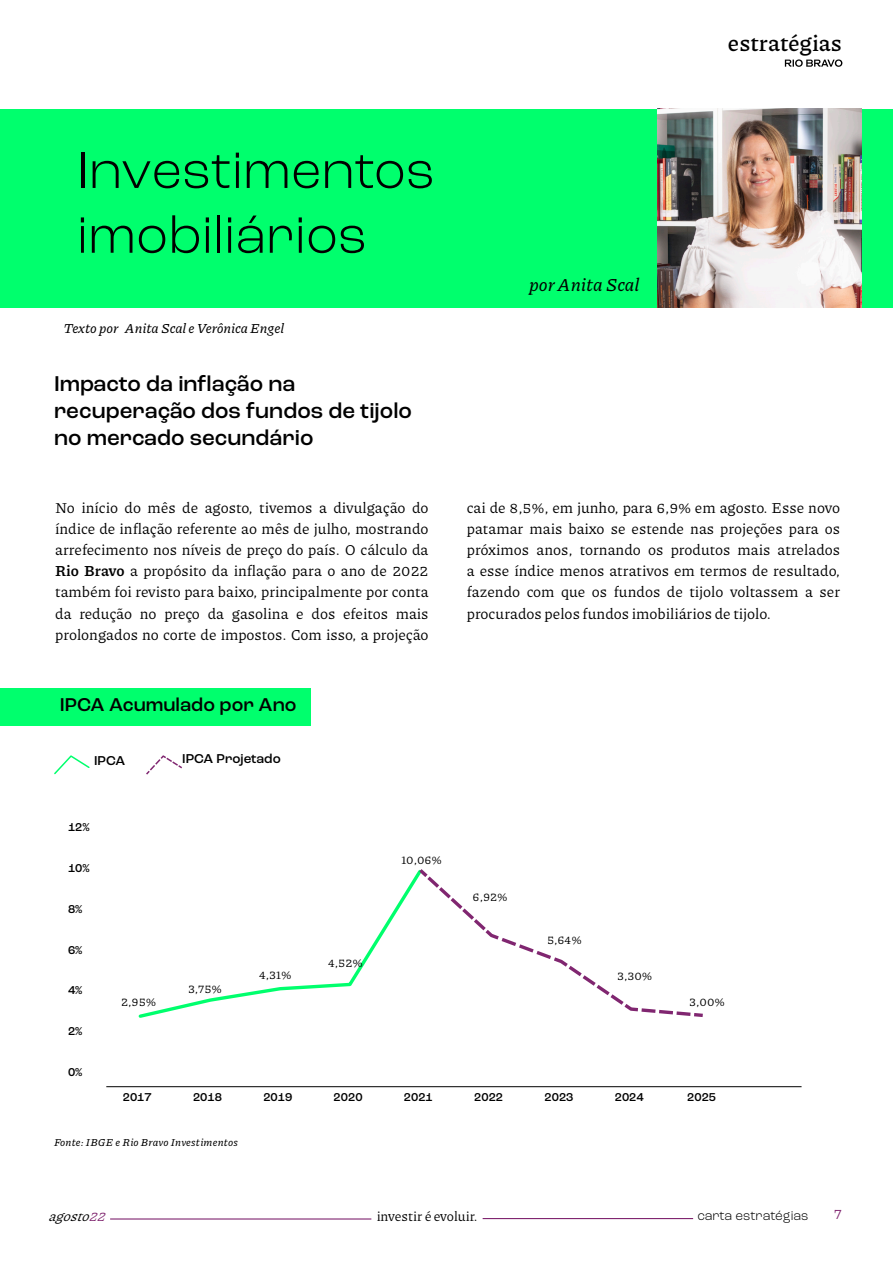
<style>
.page{position:relative;width:893px;height:1263px;background:#fff}
.page>*{position:absolute;margin:0;border:0;box-sizing:border-box;transform-origin:0 0}
.t1{font:300 54px "Roc Grotesk";color:#000}
.t2{font:500 22.5px/27px "Roc Grotesk";color:#000}
.t3{font:600 22.5px "Piazzolla";color:#000}
.t4{font:500 19.5px "Roc Grotesk";color:#000}
.t5{font:italic 500 18px "Piazzolla";color:#000}
.t6{font:15px/21px "Piazzolla";color:#000;text-align:justify}
.t7{font:15px "Piazzolla";color:#802670}
.t8{font:italic 500 13.5px "Piazzolla";color:#000}
.t9{font:13.5px "Piazzolla";color:#000}
.t10{font:500 13.5px "Roc Grotesk";color:#000}
.t11{font:300 13.5px "Roc Grotesk";color:#000}
.t12{font:italic 13.5px "Piazzolla";color:#000}
.t13{font:500 12px "Roc Grotesk";color:#000}
.t14{font:12px "Piazzolla";color:#000}
.t15{font:italic 500 10.5px "Piazzolla";letter-spacing:.02em;color:#000}
.s1{font-weight:700}
.s2{color:#802670}
</style>
<div class="page">
<svg style="left:785px;top:59px;width:57px;height:8px"></svg>
<hr style="left:110px;top:1218px;width:261px;height:1px;background:#802670">
<hr style="left:483px;top:1218px;width:210px;height:1px;background:#802670">
<div style="left:0;top:109px;width:893px;height:198px;background:#00ff6d"></div>
<img style="left:657px;top:108px;width:205px;height:200px">
<div style="left:0;top:689px;width:310px;height:37px;background:#00ff6d"></div>
<svg style="left:138px;top:869px;width:565px;height:149px"></svg>
<hr style="left:106px;top:1086px;width:695px;height:1px;background:#000">
<svg style="left:54px;top:755px;width:36px;height:20px"></svg>
<svg style="left:146px;top:755px;width:36px;height:20px"></svg>
<p class="t1" style="left:77px;top:138px;width:359px">Investimentos</p>
<p class="t1" style="left:77px;top:202px;width:291px">imobiliários</p>
<p class="t8" style="left:63px;top:320px;width:222px">Texto por Anita Scal e Verônica Engel</p>
<p class="t2" style="left:54px;top:370px;width:359px">Impacto da inflação na recuperação dos fundos de tijolo no mercado secundário</p>
<p class="t5" style="left:529px;top:274px;width:112px">por Anita Scal</p>
<h2 class="t3" style="left:728px;top:30px;width:115px">estratégias</h2>
<p class="t6" style="left:55px;top:497px;width:375px">No início do mês de agosto, tivemos a divulgação do índice de inflação referente ao mês de julho, mostrando arrefecimento nos níveis de preço do país. O cálculo da <span class="s1">Rio Bravo</span> a propósito da inflação para o ano de 2022 também foi revisto para baixo, principalmente por conta da redução no preço da gasolina e dos efeitos mais prolongados no corte de impostos. Com isso, a projeção</p>
<p class="t6" style="left:467px;top:497px;width:375px">cai de 8,5%, em junho, para 6,9% em agosto. Esse novo patamar mais baixo se estende nas projeções para os próximos anos, tornando os produtos mais atrelados a esse índice menos atrativos em termos de resultado, fazendo com que os fundos de tijolo voltassem a ser procurados pelos fundos imobiliários de tijolo.</p>
<p class="t4" style="left:60px;top:693px;width:238px">IPCA Acumulado por Ano</p>
<p class="t10" style="left:94px;top:752px;width:33px">IPCA</p>
<p class="t10" style="left:182px;top:750px;width:100px">IPCA Projetado</p>
<p class="t13" style="left:68px;top:819px;width:23px">12%</p>
<p class="t13" style="left:68px;top:861px;width:23px">10%</p>
<p class="t13" style="left:68px;top:902px;width:16px">8%</p>
<p class="t13" style="left:68px;top:942px;width:16px">6%</p>
<p class="t13" style="left:68px;top:982px;width:16px">4%</p>
<p class="t13" style="left:68px;top:1023px;width:16px">2%</p>
<p class="t13" style="left:68px;top:1065px;width:16px">0%</p>
<p class="t14" style="left:121px;top:994px;width:37px">2,95%</p>
<p class="t14" style="left:188px;top:981px;width:35px">3,75%</p>
<p class="t14" style="left:259px;top:968px;width:34px">4,31%</p>
<p class="t14" style="left:328px;top:955px;width:36px">4,52%</p>
<p class="t14" style="left:401px;top:852px;width:42px">10,06%</p>
<p class="t14" style="left:473px;top:889px;width:36px">6,92%</p>
<p class="t14" style="left:547px;top:933px;width:36px">5,64%</p>
<p class="t14" style="left:617px;top:969px;width:37px">3,30%</p>
<p class="t14" style="left:689px;top:995px;width:37px">3,00%</p>
<p class="t13" style="left:123px;top:1089px;width:30px">2017</p>
<p class="t13" style="left:193px;top:1089px;width:30px">2018</p>
<p class="t13" style="left:263px;top:1089px;width:30px">2019</p>
<p class="t13" style="left:334px;top:1089px;width:30px">2020</p>
<p class="t13" style="left:404px;top:1089px;width:30px">2021</p>
<p class="t13" style="left:474px;top:1089px;width:30px">2022</p>
<p class="t13" style="left:544px;top:1089px;width:30px">2023</p>
<p class="t13" style="left:615px;top:1089px;width:30px">2024</p>
<p class="t13" style="left:687px;top:1089px;width:30px">2025</p>
<p class="t15" style="left:54px;top:1136px;width:186px">Fonte: IBGE e Rio Bravo Investimentos</p>
<p class="t12" style="left:48px;top:1208px;width:63px">agosto<span class="s2">22</span></p>
<p class="t9" style="left:377px;top:1208px;width:102px">investir é evoluir.</p>
<p class="t11" style="left:697px;top:1207px;width:113px">carta estratégias</p>
<p class="t7" style="left:834px;top:1205px;width:9px">7</p>
</div>
